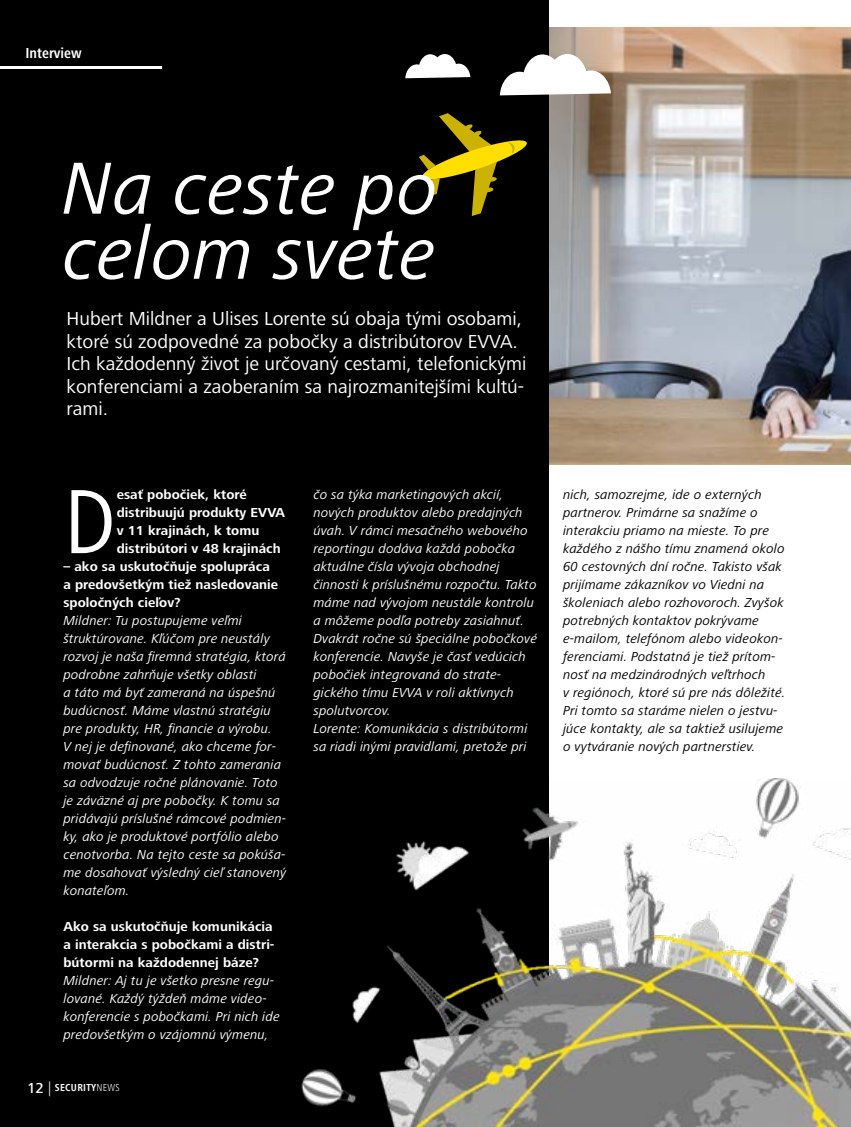
<style>
.page{position:relative;width:851px;height:1127px;background:#fff}
.page>*{position:absolute;margin:0;border:0;box-sizing:border-box;transform-origin:0 0}
.Interview_Antwort_ne{font:condensed 94.5px "Frutiger Next LTCE";color:#fff}
.Headline_Interview{font:italic 76.35px/65.1px "Frutiger Next LTCE";color:#fff}
.Vorspann_neu{font:19.5px/22.5px "Frutiger Next LTCE";color:#fff}
.t1{font:700 condensed 15px "Frutiger Next LTCE";color:#fff}
.Interview_Antwort_ne-2{font:italic 13.5px/18px "Frutiger Next LTCE";letter-spacing:.005em;color:#fff}
.Interview_Antwort_ne-3{font:italic 13.5px/18px "Frutiger Next LTCE";letter-spacing:.005em;color:#000}
.Interview_Antwort_ne-4{font:700 13.5px/18px "Frutiger Next LTCE";letter-spacing:.005em;color:#fff}
.Pagina{font:700 condensed 10.5px "Frutiger Next LTCE";letter-spacing:.025em;color:#fff}
.s1{font-weight:500;font-stretch:normal;font-size:15px}
.s2{font-weight:300;font-size:15px}
.s3{font-weight:300}
</style>
<div class="page">
<img style="left:549px;top:27px;width:301px;height:437px">
<div style="left:0;top:0;width:549px;height:1127px;background:#000"></div>
<img style="left:301px;top:778px;width:549px;height:349px">
<svg style="left:419px;top:113px;width:108px;height:103px"></svg>
<svg style="left:500px;top:54px;width:111px;height:41px"></svg>
<svg style="left:405px;top:54px;width:65px;height:24px"></svg>
<hr style="left:0;top:66px;width:162px;height:3px;background:#fff">
<p class="t1" style="left:26px;top:44px;width:58px">Interview</p>
<p class="Headline_Interview" style="left:62px;top:156px;width:377px">Na ceste po celom svete</p>
<p class="Vorspann_neu" style="left:67px;top:308px;width:461px">Hubert Mildner a Ulises Lorente sú obaja tými osobami, ktoré sú zodpovedné za pobočky a distribútorov EVVA.<br>Ich každodenný život je určovaný cestami, telefonickými konferenciami a zaoberaním sa najrozmanitejšími kultú&shy;rami.</p>
<p class="Interview_Antwort_ne" style="left:63px;top:468px;width:54px">D</p>
<p class="Interview_Antwort_ne-4" style="left:117px;top:486px;width:170px">esať pobočiek, ktoré distribuujú produkty EVVA v 11 krajinách, k tomu distribútori v 48 krajinách</p>
<p class="Interview_Antwort_ne-4" style="left:63px;top:558px;width:216px">– ako sa uskutočňuje spolupráca a predovšetkým tiež nasledovanie spoločných cieľov?</p>
<p class="Interview_Antwort_ne-2" style="left:63px;top:612px;width:224px">Mildner: Tu postupujeme veľmi štruktúrovane. Kľúčom pre neustály rozvoj je naša firemná stratégia, ktorá podrobne zahrňuje všetky oblasti<br>a táto má byť zameraná na úspešnú budúcnosť. Máme vlastnú stratégiu pre produkty, HR, financie a výrobu.<br>V nej je definované, ako chceme for&shy;movať budúcnosť. Z tohto zamerania sa odvodzuje ročné plánovanie. Toto je záväzné aj pre pobočky. K tomu sa pridávajú príslušné rámcové podmien&shy;ky, ako je produktové portfólio alebo cenotvorba. Na tejto ceste sa pokúša&shy;me dosahovať výsledný cieľ stanovený konateľom.</p>
<p class="Interview_Antwort_ne-4" style="left:63px;top:918px;width:212px">Ako sa uskutočňuje komunikácia a interakcia s pobočkami a distri&shy;bútormi na každodennej báze?</p>
<p class="Interview_Antwort_ne-2" style="left:63px;top:972px;width:218px">Mildner: Aj tu je všetko presne regu&shy;lované. Každý týždeň máme video&shy;konferencie s pobočkami. Pri nich ide predovšetkým o vzájomnú výmenu,</p>
<p class="Pagina" style="left:27px;top:1082px;width:94px"><span class="s1">12</span> <span class="s2">|</span> -SECURITY<span class="s3">NEWS</span></p>
<p class="Interview_Antwort_ne-2" style="left:313px;top:486px;width:225px">čo sa týka marketingových akcií, nových produktov alebo predajných úvah. V rámci mesačného webového reportingu dodáva každá pobočka aktuálne čísla vývoja obchodnej činnosti k príslušnému rozpočtu. Takto máme nad vývojom neustále kontrolu a môžeme podľa potreby zasiahnuť.<br>Dvakrát ročne sú špeciálne pobočkové konferencie. Navyše je časť vedúcich pobočiek integrovaná do strate&shy;gického tímu EVVA v roli aktívnych spolutvorcov.</p>
<p class="Interview_Antwort_ne-2" style="left:313px;top:720px;width:215px">Lorente: Komunikácia s distribútormi sa riadi inými pravidlami, pretože pri</p>
<p class="Interview_Antwort_ne-3" style="left:563px;top:486px;width:224px">nich, samozrejme, ide o externých partnerov. Primárne sa snažíme o interakciu priamo na mieste. To pre každého z nášho tímu znamená okolo 60 cestovných dní ročne. Takisto však prijímame zákazníkov vo Viedni na školeniach alebo rozhovoroch. Zvyšok potrebných kontaktov pokrývame e-mailom, telefónom alebo videokon&shy;ferenciami. Podstatná je tiež prítom&shy;nosť na medzinárodných veľtrhoch<br>v regiónoch, ktoré sú pre nás dôležité.<br>Pri tomto sa staráme nielen o jestvu&shy;júce kontakty, ale sa taktiež usilujeme o vytváranie nových partnerstiev.</p>
</div>
